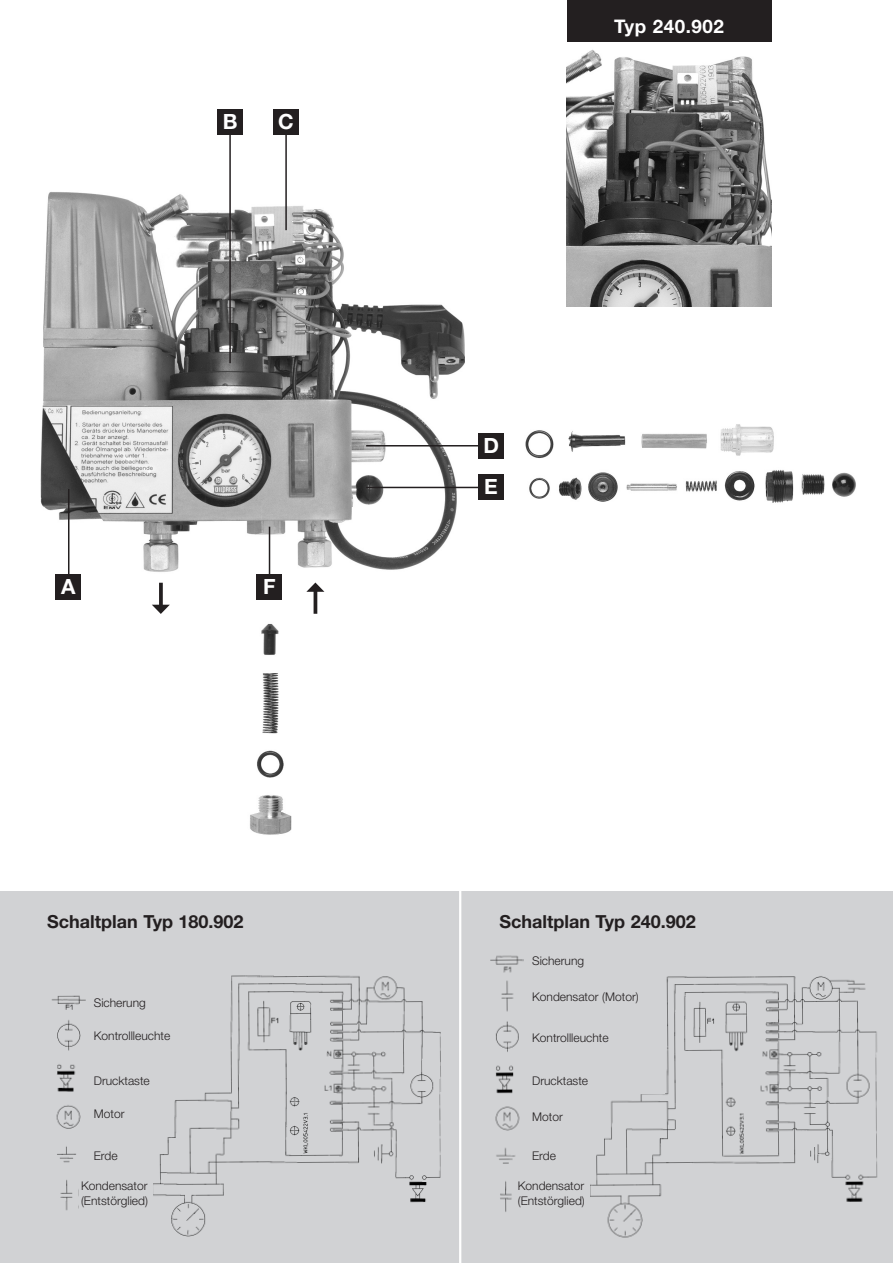
<style>
.page{position:relative;width:893px;height:1263px;background:#fff}
.page>*{position:absolute;margin:0;border:0;box-sizing:border-box;transform-origin:0 0}
.t1{font:700 21px/41.7px "Helvetica Neue";color:#fff}
.t2{font:700 18.75px "Helvetica Neue";letter-spacing:.03em;color:#fff}
.t3{font:700 18px "Helvetica Neue";color:#231f20}
.t4{font:300 12px/15px "Helvetica Neue";color:#231f20}
</style>
<div class="page">
<div style="left:567px;top:0;width:204px;height:43px;background:#231f20"></div>
<div style="left:0;top:891px;width:893px;height:372px;background:#d1d2d4"></div>
<img style="left:567px;top:49px;width:204px;height:257px">
<hr style="left:459px;top:891px;width:2px;height:372px;background:#fff">
<img style="left:40px;top:192px;width:424px;height:390px">
<img style="left:250px;top:624px;width:42px;height:211px">
<img style="left:525px;top:424px;width:331px;height:79px">
<hr style="left:366px;top:445px;width:132px;height:1px;background:#231f20">
<hr style="left:366px;top:487px;width:130px;height:1px;background:#231f20">
<hr style="left:269px;top:527px;width:1px;height:60px;background:#231f20">
<hr style="left:229px;top:132px;width:2px;height:231px;background:#231f20">
<hr style="left:285px;top:132px;width:2px;height:98px;background:#231f20">
<div style="left:217px;top:110px;width:26px;height:25px;background:#231f20"></div>
<div style="left:273px;top:110px;width:26px;height:25px;background:#231f20"></div>
<div style="left:479px;top:433px;width:25px;height:25px;background:#231f20"></div>
<div style="left:478px;top:475px;width:26px;height:25px;background:#231f20"></div>
<div style="left:257px;top:574px;width:25px;height:26px;background:#231f20"></div>
<hr style="left:68px;top:489px;width:1px;height:91px;background:#231f20">
<div style="left:56px;top:574px;width:25px;height:26px;background:#231f20"></div>
<svg style="left:159px;top:583px;width:4px;height:22px"></svg>
<svg style="left:152px;top:605px;width:18px;height:9px"></svg>
<hr style="left:314px;top:590px;width:3px;height:24px;background:#231f20">
<svg style="left:306px;top:582px;width:18px;height:10px"></svg>
<img style="left:590px;top:976px;width:288px;height:262px">
<img style="left:490px;top:955px;width:33px;height:257px">
<img style="left:153px;top:975px;width:288px;height:262px">
<img style="left:51px;top:995px;width:35px;height:216px">
<div style="left:91px;top:990px;width:101px;height:107px;background:#d1d2d4"></div>
<div style="left:80px;top:1176px;width:73px;height:56px;background:#d1d2d4"></div>
<div style="left:516px;top:1177px;width:74px;height:56px;background:#d1d2d4"></div>
<div style="left:530px;top:948px;width:135px;height:145px;background:#d1d2d4"></div>
<h1 class="t1" style="left:223px;top:103px;width:16px">B</h1>
<h1 class="t1" style="left:278px;top:103px;width:17px">C</h1>
<h1 class="t1" style="left:61px;top:567px;width:16px">A</h1>
<h1 class="t1" style="left:263px;top:567px;width:14px">F</h1>
<h2 class="t2" style="left:614px;top:19px;width:111px">Typ 240.902</h2>
<h1 class="t1" style="left:484px;top:426px;width:17px">D<br>E</h1>
<h3 class="t3" style="left:47px;top:915px;width:198px">Schaltplan Typ 180.902</h3>
<h3 class="t3" style="left:499px;top:915px;width:198px">Schaltplan Typ 240.902</h3>
<p class="t4" style="left:532px;top:953px;width:54px">Sicherung</p>
<p class="t4" style="left:532px;top:989px;width:108px">Kondensator (Motor)</p>
<p class="t4" style="left:532px;top:1029px;width:78px">Kontrollleuchte</p>
<p class="t4" style="left:532px;top:1073px;width:58px">Drucktaste</p>
<p class="t4" style="left:532px;top:1109px;width:32px">Motor</p>
<p class="t4" style="left:532px;top:1148px;width:25px">Erde</p>
<p class="t4" style="left:94px;top:994px;width:54px">Sicherung</p>
<p class="t4" style="left:94px;top:1027px;width:78px">Kontrollleuchte</p>
<p class="t4" style="left:94px;top:1072px;width:58px">Drucktaste</p>
<p class="t4" style="left:94px;top:1105px;width:32px">Motor</p>
<p class="t4" style="left:94px;top:1147px;width:25px">Erde</p>
<p class="t4" style="left:81px;top:1177px;width:68px">Kondensator (Entstörglied)</p>
<p class="t4" style="left:518px;top:1178px;width:68px">Kondensator (Entstörglied)</p>
</div>
